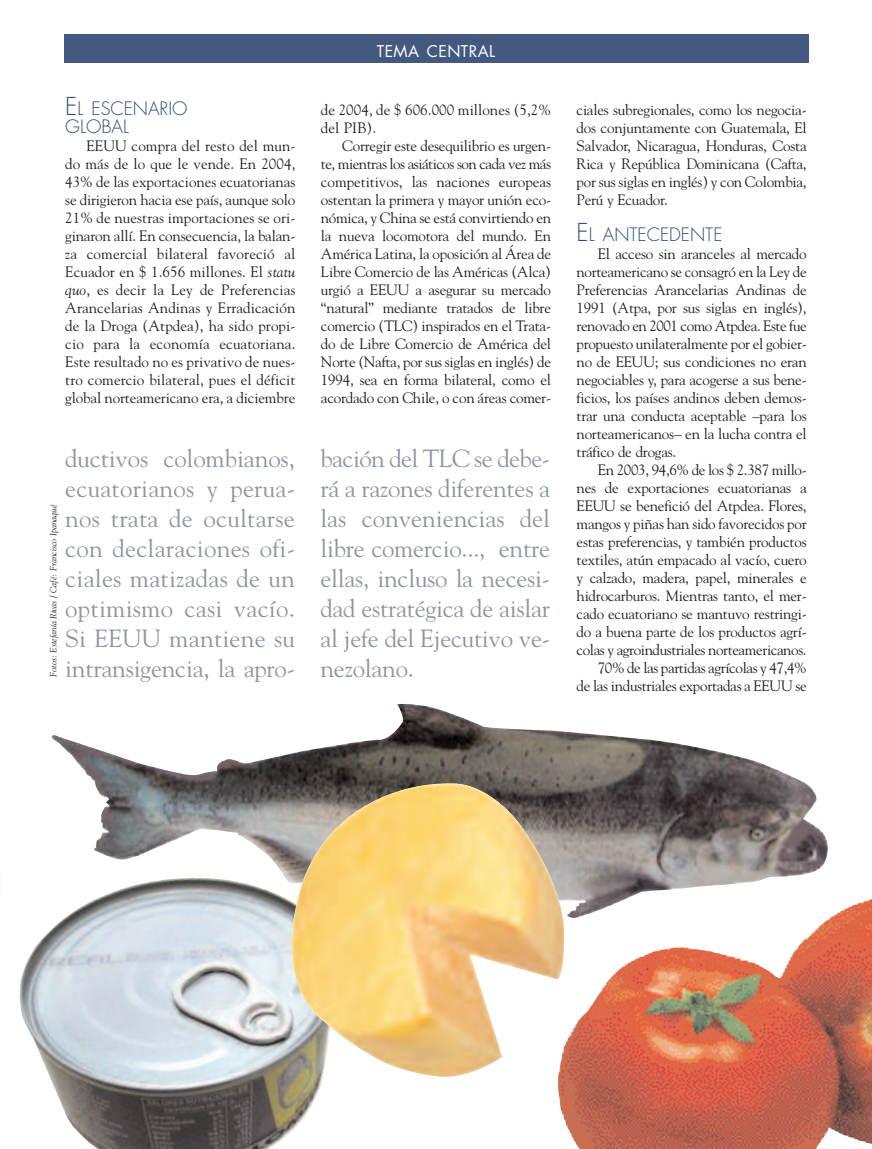
<style>
.page{position:relative;width:872px;height:1149px;background:#fff}
.page>*{position:absolute;margin:0;border:0;box-sizing:border-box;transform-origin:0 0}
.t1{font:24.75px/30px "Goudy";letter-spacing:-.01em;color:#8e95a4;text-align:justify}
.t2{font:300 18px/18px "Futura";color:#304e77}
.t3{font:15.75px "Futura";letter-spacing:.025em;color:#fff}
.t4{font:15px/18px "Goudy";letter-spacing:-.015em;color:#231f20;text-align:justify}
.t5{font:15px/18px "Goudy";letter-spacing:.005em;color:#231f20}
.t6{font:italic 9px "Goudy";color:#231f20}
.s1{font-size:24px}
.s2{font-style:italic}
</style>
<div class="page">
<div style="left:64px;top:34px;width:744px;height:29px;background:#44597f"></div>
<svg style="left:0;top:874px;width:1px;height:16px"></svg>
<img style="left:51px;top:704px;width:777px;height:194px">
<img style="left:19px;top:876px;width:304px;height:272px">
<img style="left:291px;top:783px;width:273px;height:294px">
<img style="left:557px;top:898px;width:315px;height:250px">
<p class="t2" style="left:65px;top:100px;width:124px"><span class="s1">E</span>L ESCENARIO<br>GLOBAL</p>
<p class="t4" style="left:65px;top:136px;width:232px;text-indent:21px">EEUU compra del resto del mun&shy;do más de lo que le vende. En 2004, 43% de las exportaciones ecuatorianas se dirigieron hacia ese país, aunque solo 21% de nuestras importaciones se ori&shy;ginaron allí. En consecuencia, la balan&shy;za comercial bilateral favoreció al Ecuador en $ 1.656 millones. El <span class="s2">statu quo</span>, es decir la Ley de Preferencias Arancelarias Andinas y Erradicación de la Droga (Atpdea), ha sido propi&shy;cio para la economía ecuatoriana.<br>Este resultado no es privativo de nues&shy;tro comercio bilateral, pues el déficit global norteamericano era, a diciembre</p>
<p class="t3" style="left:377px;top:44px;width:120px">TEMA CENTRAL</p>
<p class="t5" style="left:321px;top:100px;width:232px">de 2004, de $ 606.000 millones (5,2% del PIB).</p>
<p class="t4" style="left:321px;top:136px;width:232px;text-indent:21px">Corregir este desequilibrio es urgen&shy;te, mientras los asiáticos son cada vez más competitivos, las naciones europeas ostentan la primera y mayor unión eco&shy;nómica, y China se está convirtiendo en la nueva locomotora del mundo. En América Latina, la oposición al Área de Libre Comercio de las Américas (Alca) urgió a EEUU a asegurar su mercado “natural” mediante tratados de libre comercio (TLC) inspirados en el Trata&shy;do de Libre Comercio de América del Norte (Nafta, por sus siglas en inglés) de 1994, sea en forma bilateral, como el acordado con Chile, o con áreas comer-</p>
<h1 class="t1" style="left:65px;top:443px;width:231px">ductivos colombianos, ecuatorianos y perua&shy;nos trata de ocultarse con declaraciones ofi&shy;ciales matizadas de un optimismo casi vacío.<br>Si EEUU mantiene su intransigencia, la apro-</h1>
<h1 class="t1" style="left:320px;top:443px;width:231px">bación del TLC se debe&shy;rá a razones diferentes a las conveniencias del libre comercio..., entre ellas, incluso la necesi&shy;dad estratégica de aislar al jefe del Ejecutivo ve-</h1>
<p class="t6" style="left:48px;top:676px;width:174px;rotate:-90deg">Fotos: Estefanía Rivas / Café: Francisco Ipanaqué</p>
<h1 class="t1" style="left:320px;top:653px;width:95px">nezolano.</h1>
<p class="t4" style="left:576px;top:100px;width:232px">ciales subregionales, como los negocia&shy;dos conjuntamente con Guatemala, El Salvador, Nicaragua, Honduras, Costa Rica y República Dominicana (Cafta, por sus siglas en inglés) y con Colombia, Perú y Ecuador.</p>
<p class="t2" style="left:576px;top:226px;width:147px"><span class="s1">E</span>L ANTECEDENTE</p>
<p class="t4" style="left:576px;top:244px;width:232px;text-indent:21px">El acceso sin aranceles al mercado norteamericano se consagró en la Ley de Preferencias Arancelarias Andinas de 1991 (Atpa, por sus siglas en inglés), renovado en 2001 como Atpdea. Este fue propuesto unilateralmente por el gobier&shy;no de EEUU; sus condiciones no eran negociables y, para acogerse a sus bene&shy;ficios, los países andinos deben demos&shy;trar una conducta aceptable –para los norteamericanos– en la lucha contra el tráfico de drogas.</p>
<p class="t4" style="left:576px;top:460px;width:232px;text-align:right">En 2003, 94,6% de los $ 2.387 millo&shy;nes de exportaciones ecuatorianas a EEUU se benefició del Atpdea. Flores, mangos y piñas han sido favorecidos por estas preferencias, y también productos textiles, atún empacado al vacío, cuero y calzado, madera, papel, minerales e hidrocarburos. Mientras tanto, el mer&shy;cado ecuatoriano se mantuvo restringi&shy;do a buena parte de los productos agrí&shy;colas y agroindustriales norteamericanos.<br>70% de las partidas agrícolas y 47,4%<br>de las industriales exportadas a EEUU se</p>
</div>
